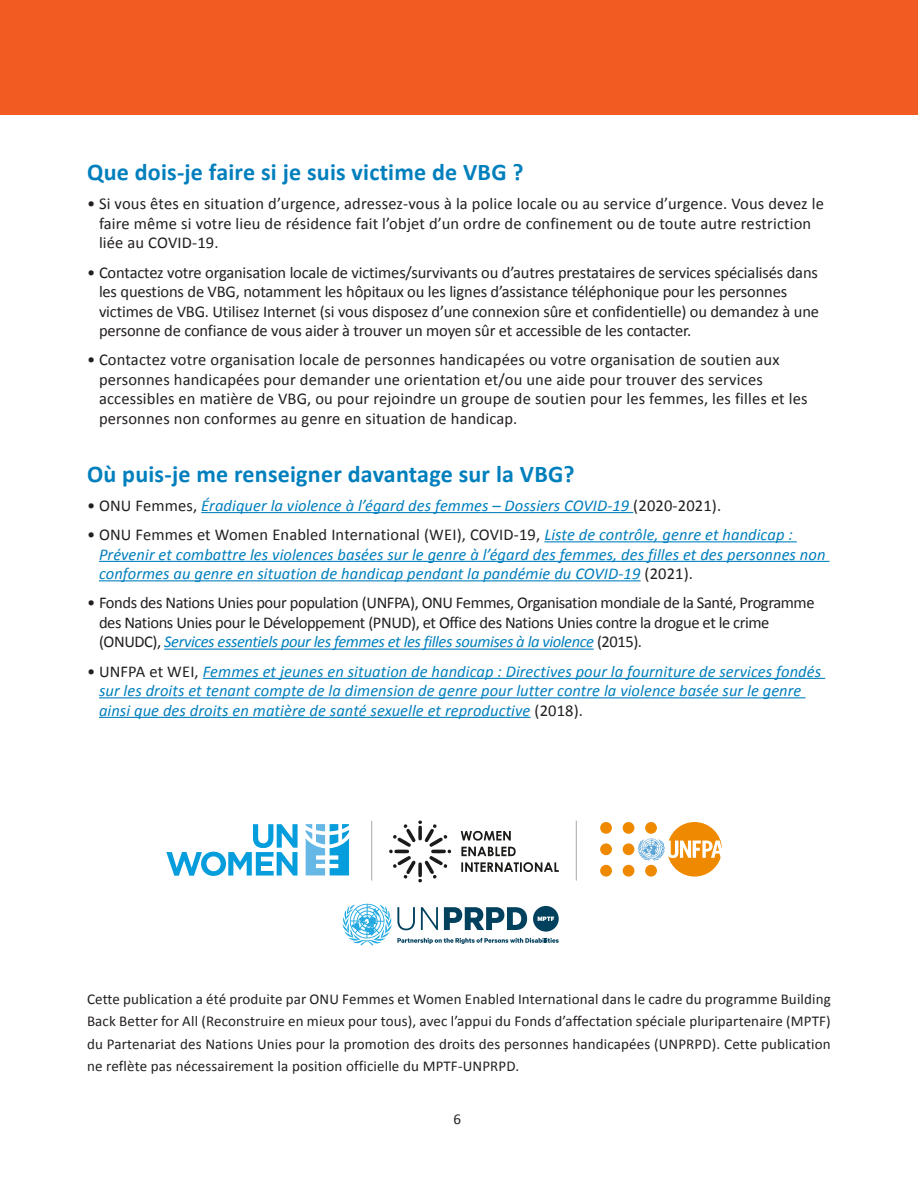
<style>
.page{position:relative;width:918px;height:1188px;background:#fff}
.page>*{position:absolute;margin:0;border:0;box-sizing:border-box;transform-origin:0 0}
.Subhead_Level_1__No{font:700 24px "Calibri";letter-spacing:.01em;color:#007fbd}
.t1{font:16.5px/19.5px "Calibri";letter-spacing:-.01em;color:#231f20}
.t2{font:italic 16.5px/19.5px "Calibri";letter-spacing:.005em;color:#007fbd}
.t3{font:16.5px/19.5px "Calibri";letter-spacing:.01em;color:#231f20}
.BODY_TEXT__ITALIC_OR{font:15px/22.5px "Calibri";letter-spacing:.01em;color:#231f20;text-align:justify}
.s1{font-style:normal;color:#231f20}
.s2{font-style:italic;color:#007fbd}
</style>
<div class="page">
<div style="left:0;top:0;width:918px;height:115px;background:#f25b21"></div>
<hr style="left:201px;top:512px;width:432px;height:1px;background:#007fbd">
<hr style="left:544px;top:541px;width:253px;height:1px;background:#007fbd">
<hr style="left:99px;top:561px;width:731px;height:1px;background:#007fbd">
<hr style="left:99px;top:580px;width:542px;height:1px;background:#007fbd">
<hr style="left:164px;top:649px;width:430px;height:1px;background:#007fbd">
<hr style="left:203px;top:678px;width:622px;height:1px;background:#007fbd">
<hr style="left:99px;top:697px;width:707px;height:1px;background:#007fbd">
<hr style="left:99px;top:717px;width:432px;height:1px;background:#007fbd">
<svg style="left:342px;top:903px;width:217px;height:43px"></svg>
<svg style="left:461px;top:831px;width:55px;height:25px"></svg>
<svg style="left:461px;top:862px;width:98px;height:10px"></svg>
<svg style="left:389px;top:821px;width:62px;height:61px"></svg>
<svg style="left:166px;top:824px;width:132px;height:52px"></svg>
<svg style="left:306px;top:824px;width:43px;height:51px"></svg>
<hr style="left:371px;top:821px;width:1px;height:60px;background:#a8a9ad">
<div style="left:623px;top:843px;width:11px;height:12px;background:#ef8a00;border-radius:50%"></div>
<div style="left:623px;top:865px;width:11px;height:12px;background:#ef8a00;border-radius:50%"></div>
<div style="left:623px;top:822px;width:11px;height:12px;background:#ef8a00;border-radius:50%"></div>
<div style="left:600px;top:843px;width:12px;height:12px;background:#ef8a00;border-radius:50%"></div>
<div style="left:600px;top:865px;width:12px;height:12px;background:#ef8a00;border-radius:50%"></div>
<div style="left:600px;top:822px;width:12px;height:12px;background:#ef8a00;border-radius:50%"></div>
<svg style="left:638px;top:822px;width:84px;height:55px"></svg>
<hr style="left:576px;top:821px;width:1px;height:60px;background:#a8a9ad">
<h2 class="Subhead_Level_1__No" style="left:87px;top:157px;width:438px">Que dois-je faire si je suis victime de VBG ?</h2>
<p class="t3" style="left:99px;top:194px;width:726px;text-indent:-12px">• Si vous êtes en situation d’urgence, adressez-vous à la police locale ou au service d’urgence. Vous devez le faire même si votre lieu de résidence fait l’objet d’un ordre de confinement ou de toute autre restriction liée au COVID-19.</p>
<p class="t1" style="left:99px;top:262px;width:722px;text-indent:-12px">• Contactez votre organisation locale de victimes/survivants ou d’autres prestataires de services spécialisés dans les questions de VBG, notamment les hôpitaux ou les lignes d’assistance téléphonique pour les personnes victimes de VBG. Utilisez Internet (si vous disposez d’une connexion sûre et confidentielle) ou demandez à une personne de confiance de vous aider à trouver un moyen sûr et accessible de les contacter.</p>
<p class="t3" style="left:99px;top:350px;width:710px;text-indent:-12px">• Contactez votre organisation locale de personnes handicapées ou votre organisation de soutien aux personnes handicapées pour demander une orientation et/ou une aide pour trouver des services accessibles en matière de VBG, ou pour rejoindre un groupe de soutien pour les femmes, les filles et les personnes non conformes au genre en situation de handicap.</p>
<h2 class="Subhead_Level_1__No" style="left:87px;top:458px;width:489px">Où puis-je me renseigner davantage sur la VBG?</h2>
<p class="t2" style="left:87px;top:495px;width:636px"><span class="s1">• ONU Femmes,</span> Éradiquer la violence à l’égard des femmes – Dossiers COVID-19 <span class="s1">(2020-2021).</span></p>
<p class="t2" style="left:99px;top:524px;width:728px;text-indent:-12px"><span class="s1">• ONU Femmes et Women Enabled International (WEI), COVID-19,</span> Liste de contrôle, genre et handicap :<br>Prévenir et combattre les violences basées sur le genre à l’égard des femmes, des filles et des personnes non conformes au genre en situation de handicap pendant la pandémie du COVID-19 <span class="s1">(2021).</span></p>
<p class="t1" style="left:99px;top:593px;width:717px;text-indent:-12px">• Fonds des Nations Unies pour population (UNFPA), ONU Femmes, Organisation mondiale de la Santé, Programme des Nations Unies pour le Développement (PNUD), et Office des Nations Unies contre la drogue et le crime (ONUDC), <span class="s2">Services essentiels pour les femmes et les filles soumises à la violence</span> (2015).</p>
<p class="t2" style="left:99px;top:661px;width:724px;text-indent:-12px"><span class="s1">• UNFPA et WEI,</span> Femmes et jeunes en situation de handicap : Directives pour la fourniture de services fondés sur les droits et tenant compte de la dimension de genre pour lutter contre la violence basée sur le genre ainsi que des droits en matière de santé sexuelle et reproductive <span class="s1">(2018).</span></p>
<p class="BODY_TEXT__ITALIC_OR" style="left:87px;top:987px;width:745px">Cette publication a été produite par ONU Femmes et Women Enabled International dans le cadre du programme Building Back Better for All (Reconstruire en mieux pour tous), avec l’appui du Fonds d’affectation spéciale pluripartenaire (MPTF) du Partenariat des Nations Unies pour la promotion des droits des personnes handicapées (UNPRPD). Cette publication ne reflète pas nécessairement la position officielle du MPTF-UNPRPD.</p>
<p class="BODY_TEXT__ITALIC_OR" style="left:453px;top:1108px;width:9px">6</p>
</div>
